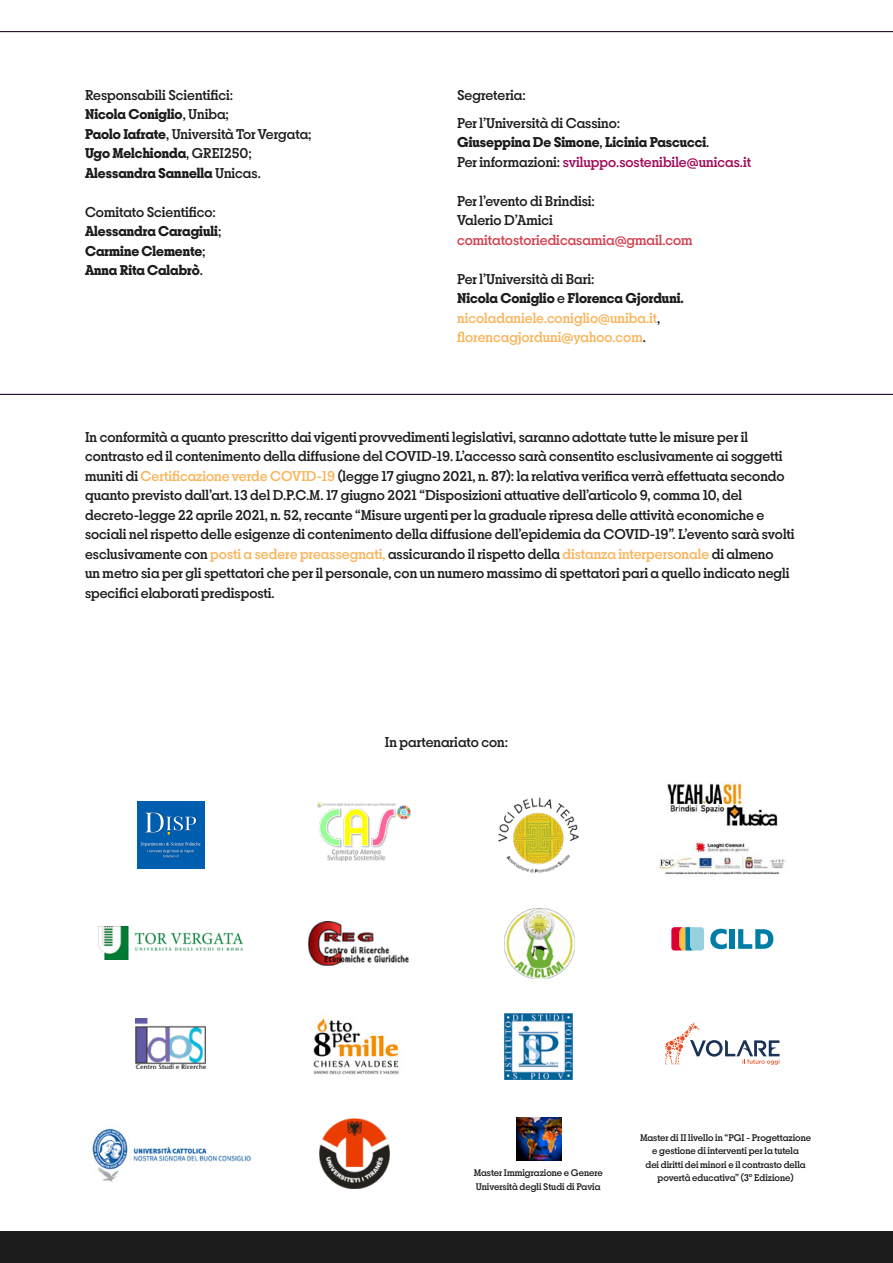
<style>
.page{position:relative;width:893px;height:1263px;background:#fff}
.page>*{position:absolute;margin:0;border:0;box-sizing:border-box;transform-origin:0 0}
.t1{font:500 15px/19.5px "Breton";color:#1c1c1c}
.t2{font:700 15px/19.5px "Breton";color:#1c1c1c}
.t3{font:500 15px/19.5px "Breton";color:#f9b55c}
.t4{font:500 15px "Breton";color:#d24250}
.t5{font:500 10.2px/13.5px "Breton";color:#1c1c1c;text-align:center}
.s1{font-weight:700}
.s2{font-weight:500}
.s3{font-weight:500;color:#a10857}
.s4{color:#1c1c1c}
.s5{font-weight:700;color:#1c1c1c}
.s6{color:#f9b55c}
</style>
<div class="page">
<hr style="left:0;top:31px;width:893px;height:1px;background:#240c2c">
<hr style="left:0;top:394px;width:893px;height:1px;background:#240c2c">
<div style="left:0;top:1231px;width:893px;height:32px;background:#1c1c1c"></div>
<img style="left:137px;top:802px;width:67px;height:66px">
<img style="left:176px;top:849px;width:17px;height:3px">
<svg style="left:163px;top:854px;width:9px;height:3px"></svg>
<img style="left:166px;top:842px;width:33px;height:3px">
<img style="left:145px;top:812px;width:19px;height:20px">
<img style="left:166px;top:816px;width:30px;height:14px">
<img style="left:98px;top:927px;width:145px;height:33px">
<img style="left:308px;top:921px;width:101px;height:44px">
<svg style="left:671px;top:927px;width:33px;height:23px"></svg>
<svg style="left:710px;top:929px;width:17px;height:20px"></svg>
<div style="left:730px;top:929px;width:5px;height:20px;background:#007da5"></div>
<svg style="left:738px;top:929px;width:35px;height:20px"></svg>
<img style="left:498px;top:797px;width:81px;height:76px">
<img style="left:318px;top:803px;width:93px;height:58px">
<img style="left:658px;top:782px;width:128px;height:93px">
<img style="left:504px;top:908px;width:70px;height:70px">
<img style="left:517px;top:1118px;width:45px;height:42px">
<img style="left:313px;top:1018px;width:86px;height:57px">
<img style="left:136px;top:1019px;width:70px;height:50px">
<img style="left:504px;top:1014px;width:69px;height:65px">
<svg style="left:665px;top:1023px;width:115px;height:42px"></svg>
<img style="left:92px;top:1128px;width:159px;height:53px">
<img style="left:320px;top:1118px;width:69px;height:70px">
<p class="t1" style="left:85px;top:85px;width:228px">Responsabili Scientifici:<br><span class="s1">Nicola Coniglio</span>, Uniba;<br><span class="s1">Paolo Iafrate</span>, Università Tor Vergata;<br><span class="s1">Ugo Melchionda</span>, GREI250;<br><span class="s1">Alessandra Sannella</span> Unicas.</p>
<p class="t2" style="left:85px;top:202px;width:138px"><span class="s2">Comitato Scientifico:<br></span>Alessandra Caragiuli<span class="s2">;<br></span>Carmine Clemente<span class="s2">;<br></span>Anna Rita Calabrò<span class="s2">.</span></p>
<p class="t1" style="left:457px;top:80px;width:165px;line-height:28px">Segreteria:<br>Per l’Università di Cassino:</p>
<p class="t2" style="left:457px;top:132px;width:295px">Giuseppina De Simone<span class="s2">,</span> Licinia Pascucci<span class="s2">.<br>Per informazioni:</span> <span class="s3">sviluppo.sostenibile@unicas.it</span></p>
<p class="t1" style="left:457px;top:191px;width:139px">Per l’evento di Brindisi:<br>Valerio D’Amici</p>
<p class="t4" style="left:457px;top:230px;width:237px">comitatostoriedicasamia@gmail.com</p>
<p class="t3" style="left:457px;top:269px;width:228px"><span class="s4">Per l’Università di Bari:<br></span><span class="s5">Nicola Coniglio</span> <span class="s4">e</span> <span class="s5">Florenca Gjorduni. </span>nicoladaniele.coniglio@uniba.it<span class="s4">, </span>florencagjorduni@yahoo.com<span class="s4">.</span></p>
<p class="t1" style="left:85px;top:427px;width:711px">In conformità a quanto prescritto dai vigenti provvedimenti legislativi, saranno adottate tutte le misure per il contrasto ed il contenimento della diffusione del COVID-19. L’accesso sarà consentito esclusivamente ai soggetti muniti di <span class="s6">Certificazione verde COVID-19</span> (legge 17 giugno 2021, n. 87): la relativa verifica verrà effettuata secondo quanto previsto dall’art. 13 del D.P.C.M. 17 giugno 2021 “Disposizioni attuative dell’articolo 9, comma 10, del decreto-legge 22 aprile 2021, n. 52, recante “Misure urgenti per la graduale ripresa delle attività economiche e sociali nel rispetto delle esigenze di contenimento della diffusione dell’epidemia da COVID-19”. L’evento sarà svolti esclusivamente con <span class="s6">posti a sedere preassegnati,</span> assicurando il rispetto della <span class="s6">distanza interpersonale</span> di almeno<br>un metro sia per gli spettatori che per il personale, con un numero massimo di spettatori pari a quello indicato negli specifici elaborati predisposti.</p>
<p class="t1" style="left:385px;top:732px;width:125px">In partenariato con:</p>
<p class="t5" style="left:474px;top:1166px;width:131px;text-align:left">Master Immigrazione e Genere<br>Università degli Studi di Pavia</p>
<p class="t5" style="left:640px;top:1130px;width:173px">Master di II livello in “PGI - Progettazione e gestione di interventi per la tutela<br>dei diritti dei minori e il contrasto della povertà educativa” (3° Edizione)</p>
</div>
